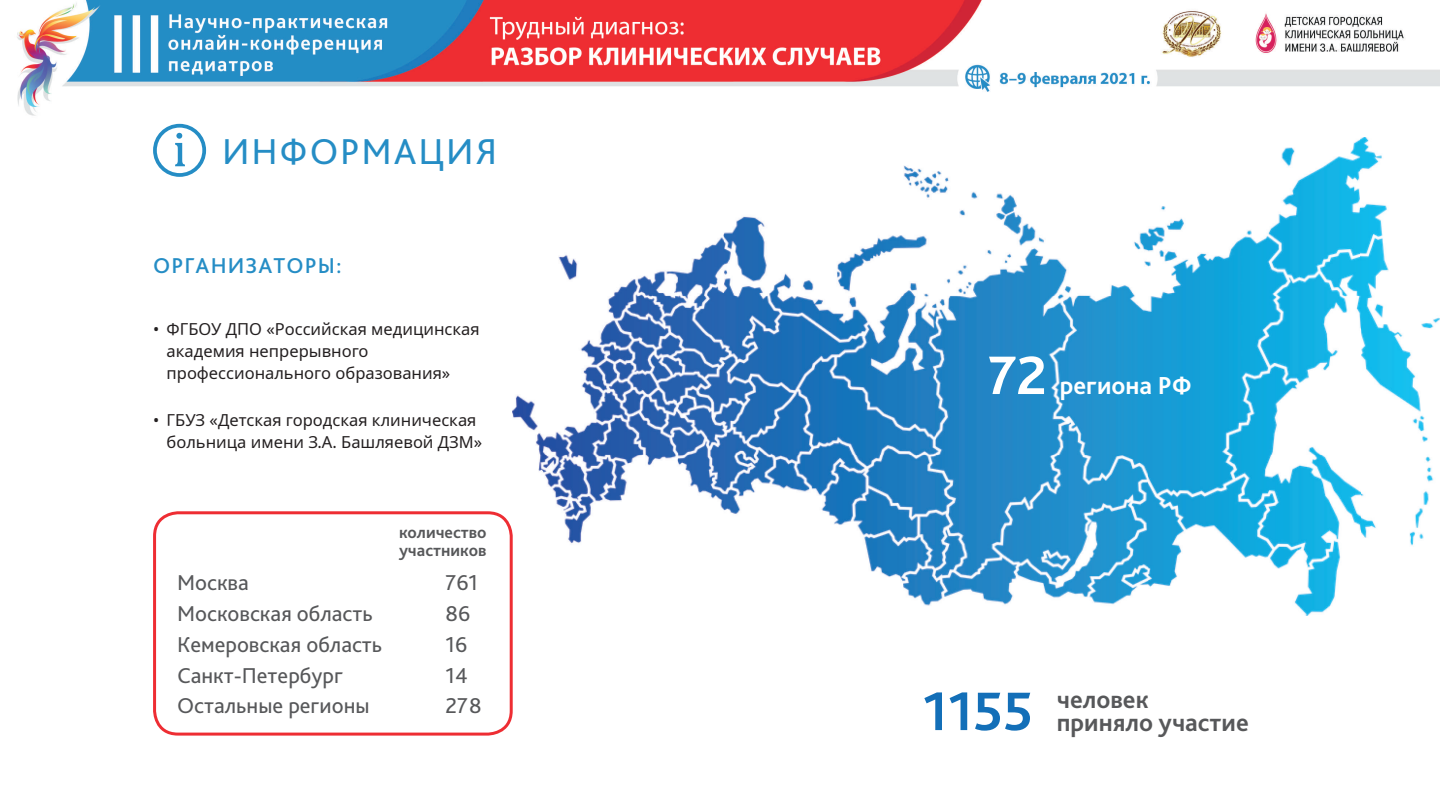
<style>
.page{position:relative;width:1440px;height:810px;background:#fff}
.page>*{position:absolute;margin:0;border:0;box-sizing:border-box;transform-origin:0 0}
.t1{font:37.65px "Bliss Pro";letter-spacing:.05em;color:#258dc5}
.t2{font:700 25.8px/22.7px "Bliss Pro";color:#57585a}
.t3{font:700 25.8px "Bliss Pro";color:#fff}
.t4{font:22.5px "Bliss Pro";color:#57585a}
.t5{font:500 22.5px "Bliss Pro";letter-spacing:.05em;color:#258dc5}
.t6{font:700 17.25px/18px "Bliss Pro";color:#57585a}
.t7{font:16.5px/21.8px "Noto Sans";color:#231f20}
.s1{font-size:56.7px}
.s2{font-size:56.7px;color:#136fb8}
</style>
<div class="page">
<img style="left:17px;top:0;width:1423px;height:616px">
<img style="left:513px;top:137px;width:927px;height:478px">
<img style="left:155px;top:513px;width:356px;height:219px">
<div style="left:153px;top:511px;width:360px;height:225px;border:3px solid #ee2d33;border-radius:23px"></div>
<svg style="left:175px;top:133px;width:10px;height:33px"></svg>
<div style="left:153px;top:124px;width:53px;height:53px;border:4px solid #258dc5;border-radius:50%"></div>
<h1 class="t1" style="left:222px;top:128px;width:277px">ИНФОРМАЦИЯ</h1>
<h3 class="t5" style="left:153px;top:252px;width:190px">ОРГАНИЗАТОРЫ:</h3>
<p class="t7" style="left:167px;top:319px;width:315px;text-indent:-13px">• ФГБОУ ДПО «Российская медицинская академия непрерывного профессионального образования»</p>
<p class="t7" style="left:167px;top:410px;width:317px;text-indent:-13px">• ГБУЗ «Детская городская клиническая больница имени З.А. Башляевой ДЗМ»</p>
<p class="t6" style="left:399px;top:523px;width:89px">количество участников</p>
<h3 class="t4" style="left:177px;top:569px;width:73px">Москва</h3>
<h3 class="t4" style="left:446px;top:569px;width:34px">761</h3>
<h3 class="t4" style="left:177px;top:600px;width:197px">Московская область</h3>
<h3 class="t4" style="left:446px;top:600px;width:26px">86</h3>
<h3 class="t4" style="left:177px;top:630px;width:207px">Кемеровская область</h3>
<h3 class="t4" style="left:446px;top:630px;width:23px">16</h3>
<h3 class="t4" style="left:177px;top:661px;width:167px">Санкт-Петербург</h3>
<h3 class="t4" style="left:446px;top:661px;width:24px">14</h3>
<h3 class="t4" style="left:177px;top:692px;width:194px">Остальные регионы</h3>
<h3 class="t4" style="left:446px;top:692px;width:38px">278</h3>
<h2 class="t3" style="left:988px;top:369px;width:205px"><span class="s1">72</span> региона РФ</h2>
<h2 class="t2" style="left:923px;top:688px;width:328px;text-indent:134px">человек<br><span class="s2">1155</span> приняло участие</h2>
</div>
